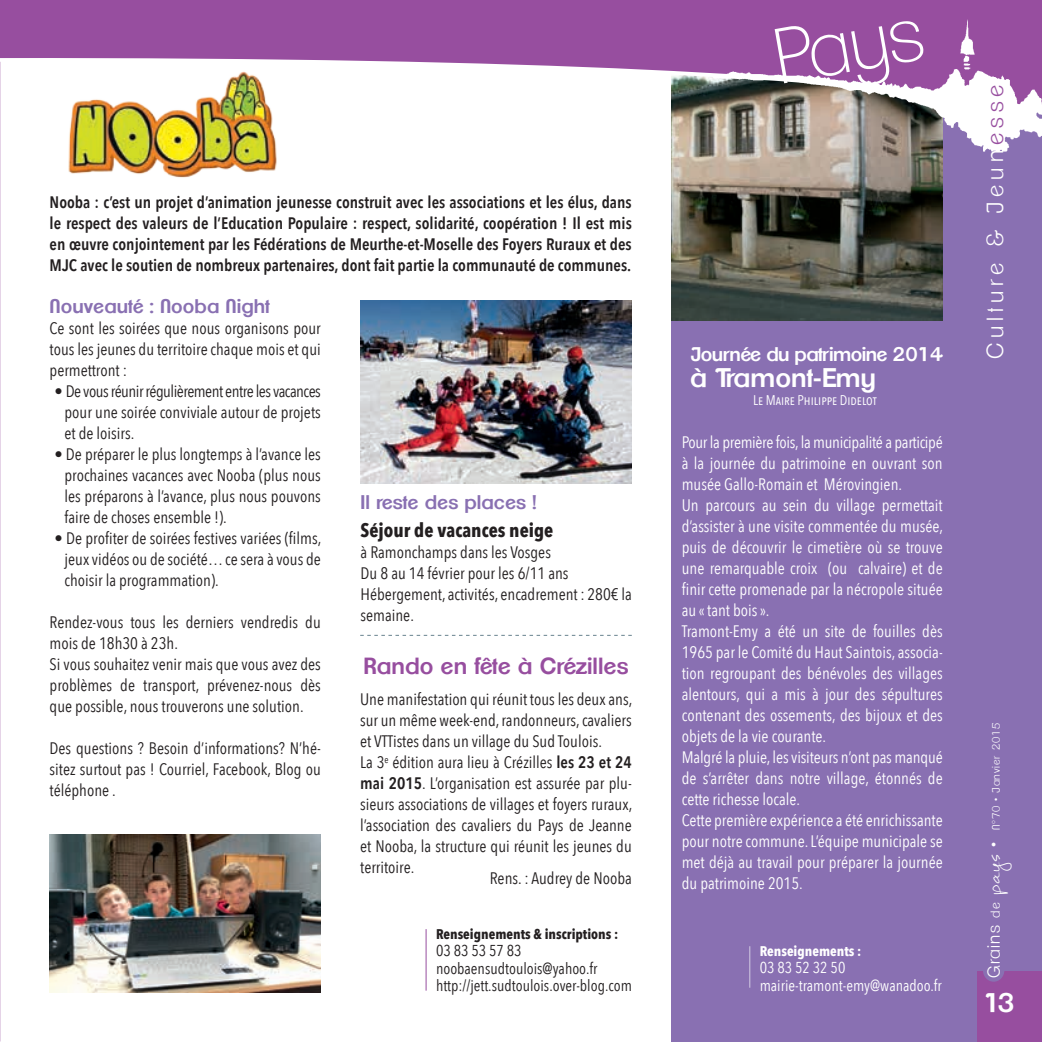
<style>
.page{position:relative;width:1042px;height:1042px;background:#fff}
.page>*{position:absolute;margin:0;border:0;box-sizing:border-box;transform-origin:0 0}
.t1{font:200 76.3px "Clemente P Dac";color:#fff}
.t2{font:42.18px "Mathilde";color:#fff}
.t3{font:600 26.25px "Clemente P Dak";color:#fff}
.t4{font:600 22.75px "Clemente P Dak";color:#974e9f}
.t5{font:300 22.75px "Clemente P Dae";letter-spacing:.22em;color:#fff}
.t6{font:600 19.25px "Clemente P Dak";color:#8970b2}
.t7{font:600 19.25px "Clemente P Dak";letter-spacing:-.03em;color:#fff}
.t8{font:700 19.25px "Avenir Next Condensed";color:#231f20}
.t9{font:300 16.97px "Clemente P Dae";letter-spacing:.08em;color:#fff}
.t10{font:16.62px/21px "Avenir Next Condensed";color:#231f20;text-align:justify}
.t11{font:16.62px/21px "Avenir Next Condensed";color:#fff}
.t12{font:600 16.62px/21px "Avenir Next Condensed";color:#231f20;text-align:justify}
.t13{font:15.75px/17.5px "Avenir Next Condensed";color:#231f20}
.t14{font:15.75px/17.5px "Avenir Next Condensed";color:#fff}
.t15{font:700 14px "Avenir Next Condensed";color:#231f20}
.t16{font:14px "Avenir Next Condensed";color:#fff}
.t17{font:700 14px "Avenir Next Condensed";color:#fff}
.t18{font:300 10.5px "Clemente P Dae";letter-spacing:.08em;color:#fff}
.s1{font-weight:600}
.s2{color:#974e9f}
.s3{font-size:16.97px}
.s4{font-size:12.6px}
</style>
<div class="page">
<div style="left:671px;top:0;width:371px;height:1042px;background:#8970b2"></div>
<img style="left:671px;top:161px;width:272px;height:159px">
<div style="left:977px;top:971px;width:65px;height:71px;background:#974e9f"></div>
<div style="left:983px;top:959px;width:21px;height:22px;background:#8970b2;border-radius:50%"></div>
<svg style="left:1px;top:0;width:1041px;height:157px;fill:#974e9f"></svg>
<img style="left:713px;top:19px;width:329px;height:133px">
<svg style="left:0;top:0;width:1px;height:161px"></svg>
<img style="left:360px;top:301px;width:272px;height:183px">
<img style="left:50px;top:835px;width:271px;height:157px">
<img style="left:47px;top:57px;width:250px;height:121px">
<hr style="left:426px;top:929px;width:1px;height:61px;background:#974e9f">
<svg style="left:360px;top:635px;width:272px;height:1px"></svg>
<hr style="left:749px;top:946px;width:1px;height:41px;background:#d3cbe4">
<p class="t12" style="left:50px;top:191px;width:584px">Nooba : c’est un projet d’animation jeunesse construit avec les associations et les élus, dans le respect des valeurs de l’Education Populaire : respect, solidarité, coopération ! Il est mis en œuvre conjointement par les Fédérations de Meurthe-et-Moselle des Foyers Ruraux et des MJC avec le soutien de nombreux partenaires, dont fait partie la communauté de communes.</p>
<p class="t6" style="left:50px;top:295px;width:222px">Nouveauté : Nooba Night</p>
<p class="t10" style="left:50px;top:317px;width:273px">Ce sont les soirées que nous organisons pour tous les jeunes du territoire chaque mois et qui permettront :</p>
<p class="t10" style="left:64px;top:380px;width:258px;text-indent:-10px">• De vous réunir régulièrement entre les vacances pour une soirée conviviale autour de projets et de loisirs.</p>
<p class="t10" style="left:64px;top:443px;width:258px;text-indent:-10px">• De préparer le plus longtemps à l’avance les prochaines vacances avec Nooba (plus nous les préparons à l’avance, plus nous pouvons faire de choses ensemble !).</p>
<p class="t10" style="left:64px;top:527px;width:258px;text-indent:-10px">• De profiter de soirées festives variées (films, jeux vidéos ou de société… ce sera à vous de choisir la programmation).</p>
<p class="t10" style="left:50px;top:611px;width:273px;text-align:left">Rendez-vous tous les derniers vendredis du mois de 18h30 à 23h.<br>Si vous souhaitez venir mais que vous avez des problèmes de transport, prévenez-nous dès que possible, nous trouverons une solution.</p>
<p class="t10" style="left:50px;top:737px;width:273px">Des questions ? Besoin d’informations? N’hé&shy;sitez surtout pas ! Courriel, Facebook, Blog ou téléphone .</p>
<p class="t6" style="left:360px;top:490px;width:178px">Il reste des places !</p>
<p class="t8" style="left:360px;top:518px;width:194px">Séjour de vacances neige</p>
<p class="t10" style="left:360px;top:541px;width:273px;text-align:left">à Ramonchamps dans les Vosges<br>Du 8 au 14 février pour les 6/11 ans<br>Hébergement, activités, encadrement : 280€ la semaine.</p>
<h3 class="t4" style="left:363px;top:652px;width:267px">Rando en fête à Crézilles</h3>
<p class="t10" style="left:360px;top:688px;width:274px;text-align:left">Une manifestation qui réunit tous les deux ans, sur un même week-end, randonneurs, cavaliers et VTTistes dans un village du Sud Toulois.<br>La 3<sup>e</sup> édition aura lieu à Crézilles <span class="s1">les 23 et 24 mai 2015</span>. L’organisation est assurée par plu&shy;sieurs associations de villages et foyers ruraux, l’association des cavaliers du Pays de Jeanne et Nooba, la structure qui réunit les jeunes du territoire.</p>
<p class="t10" style="left:490px;top:866px;width:143px">Rens. : Audrey de Nooba</p>
<p class="t15" style="left:436px;top:925px;width:184px">Renseignements &amp; inscriptions :</p>
<p class="t13" style="left:436px;top:941px;width:197px">03 83 53 57 83 noobaensudtoulois@yahoo.fr http://jett.sudtoulois.over-blog.com</p>
<h1 class="t1" style="left:768px;top:14px;width:150px;rotate:-10deg">Pays</h1>
<p class="t7" style="left:690px;top:342px;width:255px">Journée du patrimoine 2014</p>
<h3 class="t3" style="left:690px;top:362px;width:187px">à Tramont-Emy</h3>
<p class="t16" style="left:753px;top:388px;width:125px">Le Maire Philippe Didelot</p>
<p class="t11" style="left:682px;top:431px;width:263px">Pour la première fois, la municipalité a participé à la journée du patrimoine en ouvrant son musée Gallo-Romain et Mérovingien.<br>Un parcours au sein du village permettait d’assister à une visite commentée du musée, puis de découvrir le cimetière où se trouve une remarquable croix (ou calvaire) et de finir cette promenade par la nécropole située au « tant bois ».<br>Tramont-Emy a été un site de fouilles dès 1965 par le Comité du Haut Saintois, associa&shy;tion regroupant des bénévoles des villages alentours, qui a mis à jour des sépultures contenant des ossements, des bijoux et des objets de la vie courante.<br>Malgré la pluie, les visiteurs n’ont pas manqué de s’arrêter dans notre village, étonnés de cette richesse locale.<br>Cette première expérience a été enrichissante pour notre commune. L’équipe municipale se met déjà au travail pour préparer la journée du patrimoine 2015.</p>
<p class="t17" style="left:760px;top:942px;width:103px">Renseignements :</p>
<p class="t14" style="left:760px;top:958px;width:184px">03 83 52 32 50 mairie-tramont-emy@wanadoo.fr</p>
<h3 class="t5" style="left:982px;top:359px;width:276px;rotate:-90deg">Culture &amp; Jeun<span class="s2">esse</span></h3>
<p class="t18" style="left:990px;top:846px;width:126px;rotate:-90deg"><span class="s3">•</span> N°70 • Janvier 2015</p>
<h2 class="t2" style="left:960px;top:895px;width:43px;rotate:-90deg">pays</h2>
<p class="t9" style="left:984px;top:978px;width:77px;rotate:-90deg">Grains <span class="s4">de</span></p>
<h3 class="t3" style="left:983px;top:987px;width:33px">13</h3>
</div>
